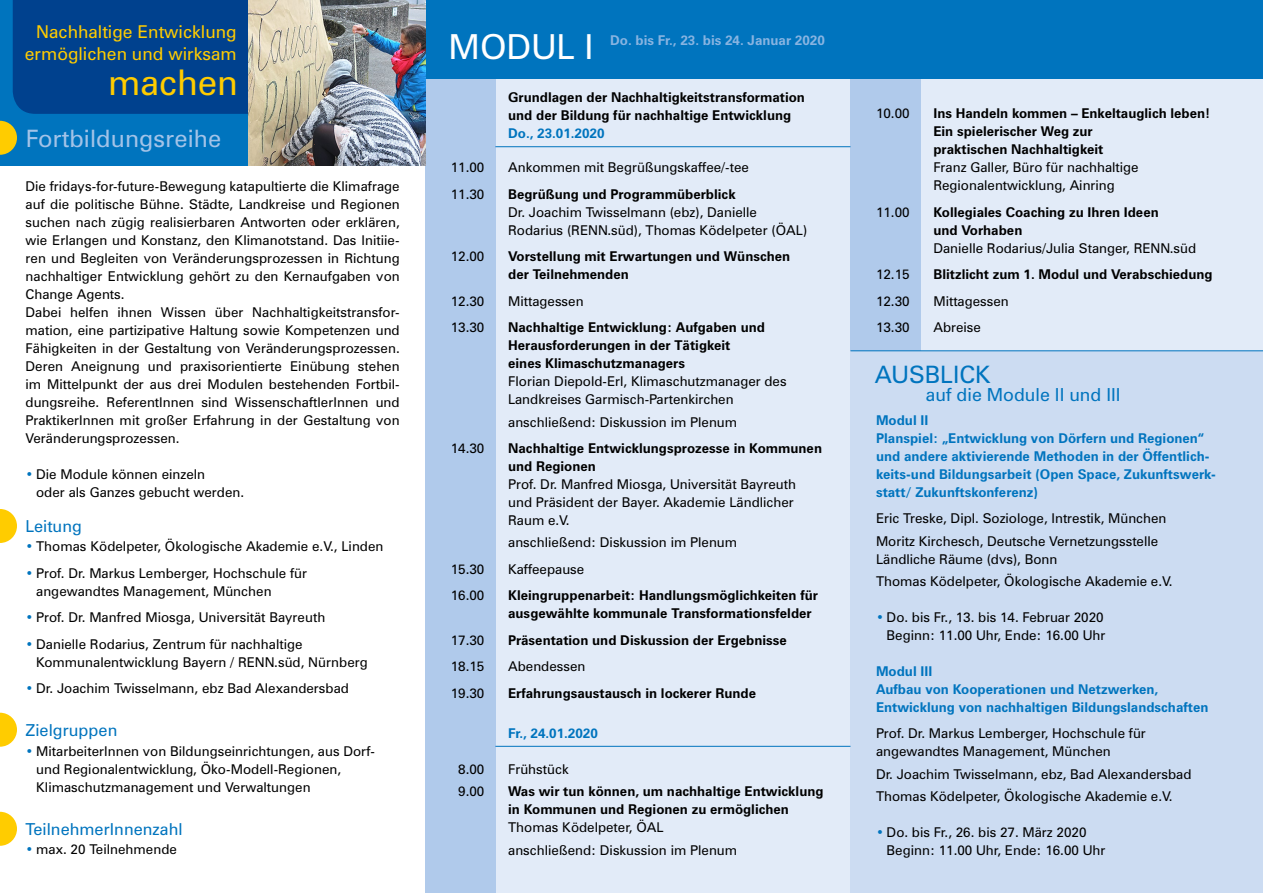
<style>
.page{position:relative;width:1263px;height:893px;background:#fff}
.page>*{position:absolute;margin:0;border:0;box-sizing:border-box;transform-origin:0 0}
.t1{font:35.4px "Zurich BT";letter-spacing:-.005em;color:#fc0}
.t2{font:34.5px "Zurich BT";color:#fff}
.t3{font:24px "Zurich BT";letter-spacing:.005em;color:#a3c3e8}
.t4{font:24px "Zurich BT";color:#0074be}
.t5{font:18px "Zurich BT";color:#0074be}
.t6{font:17.7px/21.9px "Zurich BT";color:#fc0;text-align:right}
.t7{font:16.5px "Zurich BT";color:#0074be}
.t8{font:13.5px/18px "Zurich BT";color:#000}
.t9{font:700 13.5px/18px "Zurich BT";color:#000}
.t10{font:700 13.5px/18px "Zurich BT";color:#0074be}
.t11{font:700 13.5px "Zurich BT";color:#88b4e1}
.s1{color:#0074be}
</style>
<div class="page">
<div style="left:425px;top:0;width:838px;height:893px;background:#e2ebf8"></div>
<div style="left:850px;top:351px;width:413px;height:542px;background:#ccdcf2"></div>
<div style="left:850px;top:0;width:71px;height:350px;background:#b0caeb"></div>
<div style="left:425px;top:0;width:70px;height:893px;background:#b0caeb"></div>
<div style="left:425px;top:0;width:838px;height:79px;background:#0074be"></div>
<div style="left:0;top:0;width:425px;height:166px;background:#0074be"></div>
<div style="left:13px;top:0;width:235px;height:114px;background:#00418e"></div>
<img style="left:248px;top:0;width:177px;height:166px">
<svg style="left:0;top:121px;width:17px;height:34px"></svg>
<svg style="left:0;top:713px;width:17px;height:34px"></svg>
<hr style="left:850px;top:350px;width:413px;height:1px;background:#0074be">
<hr style="left:495px;top:746px;width:355px;height:1px;background:#0074be">
<hr style="left:495px;top:146px;width:355px;height:1px;background:#0074be">
<svg style="left:0;top:509px;width:17px;height:34px"></svg>
<svg style="left:0;top:812px;width:17px;height:34px"></svg>
<h3 class="t6" style="left:25px;top:21px;width:213px">Nachhaltige Entwicklung ermöglichen und wirksam</h3>
<h1 class="t1" style="left:108px;top:61px;width:131px">machen</h1>
<h3 class="t3" style="left:26px;top:124px;width:197px">Fortbildungsreihe</h3>
<p class="t8" style="left:26px;top:177px;width:376px">Die fridays-for-future-Bewegung katapultierte die Klimafrage auf die politische Bühne. Städte, Landkreise und Regionen suchen nach zügig realisierbaren Antworten oder erklären, wie Erlangen und Konstanz, den Klimanotstand. Das Initiie&shy;ren und Begleiten von Veränderungsprozessen in Richtung nachhaltiger Entwicklung gehört zu den Kernaufgaben von Change Agents.<br>Dabei helfen ihnen Wissen über Nachhaltigkeitstransfor&shy;mation, eine partizipative Haltung sowie Kompetenzen und Fähigkeiten in der Gestaltung von Veränderungsprozessen.<br>Deren Aneignung und praxisorientierte Einübung stehen im Mittelpunkt der aus drei Modulen bestehenden Fortbil&shy;dungsreihe. ReferentInnen sind WissenschaftlerInnen und PraktikerInnen mit großer Erfahrung in der Gestaltung von Veränderungsprozessen.</p>
<p class="t8" style="left:36px;top:465px;width:210px;text-indent:-11px"><span class="s1">•</span> Die Module können einzeln<br>oder als Ganzes gebucht werden.</p>
<p class="t7" style="left:26px;top:516px;width:58px">Leitung</p>
<p class="t8" style="left:26px;top:537px;width:359px"><span class="s1">•</span> Thomas Ködelpeter, Ökologische Akademie e.V., Linden</p>
<p class="t8" style="left:36px;top:564px;width:273px;text-indent:-11px"><span class="s1">•</span> Prof. Dr. Markus Lemberger, Hochschule für angewandtes Management, München</p>
<p class="t8" style="left:26px;top:608px;width:301px"><span class="s1">•</span> Prof. Dr. Manfred Miosga, Universität Bayreuth</p>
<p class="t8" style="left:36px;top:635px;width:333px;text-indent:-11px"><span class="s1">•</span> Danielle Rodarius, Zentrum für nachhaltige<br>Kommunalentwicklung Bayern / RENN.süd, Nürnberg</p>
<p class="t8" style="left:26px;top:679px;width:325px"><span class="s1">•</span> Dr. Joachim Twisselmann, ebz Bad Alexandersbad</p>
<p class="t7" style="left:26px;top:720px;width:93px">Zielgruppen</p>
<p class="t8" style="left:36px;top:742px;width:340px;text-indent:-11px"><span class="s1">•</span> MitarbeiterInnen von Bildungseinrichtungen, aus Dorf&shy;und Regionalentwicklung, Öko-Modell-Regionen,<br>Klimaschutzmanagement und Verwaltungen</p>
<p class="t7" style="left:26px;top:819px;width:159px">TeilnehmerInnenzahl</p>
<p class="t8" style="left:26px;top:840px;width:153px"><span class="s1">•</span> max. 20 Teilnehmende</p>
<h2 class="t2" style="left:449px;top:26px;width:146px">MODUL I</h2>
<p class="t11" style="left:610px;top:32px;width:216px">Do. bis Fr., 23. bis 24. Januar 2020</p>
<p class="t9" style="left:508px;top:88px;width:298px">Grundlagen der Nachhaltigkeitstransformation und der Bildung für nachhaltige Entwicklung</p>
<p class="t10" style="left:508px;top:124px;width:98px">Do., 23.01.2020</p>
<p class="t8" style="left:451px;top:158px;width:35px">11.00</p>
<p class="t8" style="left:508px;top:158px;width:242px">Ankommen mit Begrüßungskaffee/-tee</p>
<p class="t8" style="left:451px;top:185px;width:35px">11.30</p>
<p class="t9" style="left:508px;top:185px;width:229px">Begrüßung und Programmüberblick</p>
<p class="t8" style="left:508px;top:203px;width:301px">Dr. Joachim Twisselmann (ebz), Danielle<br>Rodarius (RENN.süd), Thomas Ködelpeter (ÖAL)</p>
<p class="t8" style="left:451px;top:247px;width:35px">12.00</p>
<p class="t9" style="left:508px;top:247px;width:284px">Vorstellung mit Erwartungen und Wünschen der Teilnehmenden</p>
<p class="t8" style="left:451px;top:292px;width:35px">12.30</p>
<p class="t8" style="left:508px;top:292px;width:77px">Mittagessen</p>
<p class="t8" style="left:451px;top:318px;width:35px">13.30</p>
<p class="t9" style="left:508px;top:318px;width:258px">Nachhaltige Entwicklung: Aufgaben und<br>Herausforderungen in der Tätigkeit eines Klimaschutzmanagers</p>
<p class="t8" style="left:508px;top:372px;width:280px">Florian Diepold-Erl, Klimaschutzmanager des<br>Landkreises Garmisch-Partenkirchen</p>
<p class="t8" style="left:508px;top:413px;width:231px">anschließend: Diskussion im Plenum</p>
<p class="t8" style="left:451px;top:439px;width:35px">14.30</p>
<p class="t9" style="left:508px;top:439px;width:315px">Nachhaltige Entwicklungsprozesse in Kommunen und Regionen</p>
<p class="t8" style="left:508px;top:475px;width:289px">Prof. Dr. Manfred Miosga, Universität Bayreuth und Präsident der Bayer. Akademie Ländlicher<br>Raum e.V.</p>
<p class="t8" style="left:508px;top:533px;width:231px">anschließend: Diskussion im Plenum</p>
<p class="t8" style="left:451px;top:560px;width:35px">15.30</p>
<p class="t8" style="left:508px;top:560px;width:78px">Kaffeepause</p>
<p class="t8" style="left:451px;top:586px;width:35px">16.00</p>
<p class="t9" style="left:508px;top:586px;width:311px">Kleingruppenarbeit: Handlungsmöglichkeiten für ausgewählte kommunale Transformationsfelder</p>
<p class="t8" style="left:451px;top:631px;width:35px">17.30</p>
<p class="t9" style="left:508px;top:631px;width:280px">Präsentation und Diskussion der Ergebnisse</p>
<p class="t8" style="left:451px;top:657px;width:35px">18.15</p>
<p class="t8" style="left:508px;top:657px;width:79px">Abendessen</p>
<p class="t8" style="left:451px;top:684px;width:35px">19.30</p>
<p class="t9" style="left:508px;top:684px;width:249px">Erfahrungsaustausch in lockerer Runde</p>
<p class="t10" style="left:508px;top:724px;width:91px">Fr., 24.01.2020</p>
<p class="t8" style="left:458px;top:760px;width:28px">8.00</p>
<p class="t8" style="left:508px;top:760px;width:62px">Frühstück</p>
<p class="t8" style="left:458px;top:782px;width:28px">9.00</p>
<p class="t9" style="left:508px;top:782px;width:317px">Was wir tun können, um nachhaltige Entwicklung in Kommunen und Regionen zu ermöglichen</p>
<p class="t8" style="left:508px;top:816px;width:231px;line-height:22.2px">Thomas Ködelpeter, ÖAL anschließend: Diskussion im Plenum</p>
<p class="t8" style="left:876px;top:104px;width:35px">10.00</p>
<p class="t9" style="left:933px;top:104px;width:278px">Ins Handeln kommen – Enkeltauglich leben!<br>Ein spielerischer Weg zur<br>praktischen Nachhaltigkeit</p>
<p class="t8" style="left:933px;top:158px;width:207px">Franz Galler, Büro für nachhaltige<br>Regionalentwicklung, Ainring</p>
<p class="t8" style="left:876px;top:203px;width:35px">11.00</p>
<p class="t9" style="left:933px;top:203px;width:227px">Kollegiales Coaching zu Ihren Ideen und Vorhaben</p>
<p class="t8" style="left:933px;top:239px;width:264px">Danielle Rodarius/Julia Stanger, RENN.süd</p>
<p class="t8" style="left:876px;top:265px;width:35px">12.15</p>
<p class="t9" style="left:933px;top:265px;width:281px">Blitzlicht zum 1. Modul und Verabschiedung</p>
<p class="t8" style="left:876px;top:292px;width:35px">12.30</p>
<p class="t8" style="left:933px;top:292px;width:77px">Mittagessen</p>
<p class="t8" style="left:876px;top:318px;width:35px">13.30</p>
<p class="t8" style="left:933px;top:318px;width:49px">Abreise</p>
<h3 class="t4" style="left:875px;top:360px;width:117px">AUSBLICK</h3>
<h3 class="t5" style="left:926px;top:383px;width:196px">auf die Module II und III</h3>
<p class="t10" style="left:876px;top:411px;width:341px">Modul II<br>Planspiel: „Entwicklung von Dörfern und Regionen“ und andere aktivierende Methoden in der Öffentlich&shy;keits-und Bildungsarbeit (Open Space, Zukunftswerk&shy;statt/ Zukunftskonferenz)</p>
<p class="t8" style="left:876px;top:507px;width:292px;line-height:22.2px">Eric Treske, Dipl. Soziologe, Intrestik, München<br>Moritz Kirchesch, Deutsche Vernetzungsstelle</p>
<p class="t8" style="left:876px;top:548px;width:298px;line-height:22.2px">Ländliche Räume (dvs), Bonn<br>Thomas Ködelpeter, Ökologische Akademie e.V.</p>
<p class="t8" style="left:876px;top:608px;width:231px;text-align:right"><span class="s1">•</span> Do. bis Fr., 13. bis 14. Februar 2020<br>Beginn: 11.00 Uhr, Ende: 16.00 Uhr</p>
<p class="t10" style="left:876px;top:662px;width:334px">Modul III<br>Aufbau von Kooperationen und Netzwerken,<br>Entwicklung von nachhaltigen Bildungslandschaften</p>
<p class="t8" style="left:876px;top:724px;width:271px">Prof. Dr. Markus Lemberger, Hochschule für angewandtes Management, München</p>
<p class="t8" style="left:876px;top:763px;width:317px;line-height:22.2px">Dr. Joachim Twisselmann, ebz, Bad Alexandersbad<br>Thomas Ködelpeter, Ökologische Akademie e.V.</p>
<p class="t8" style="left:887px;top:823px;width:220px;text-indent:-11px"><span class="s1">•</span> Do. bis Fr., 26. bis 27. März 2020<br>Beginn: 11.00 Uhr, Ende: 16.00 Uhr</p>
</div>
